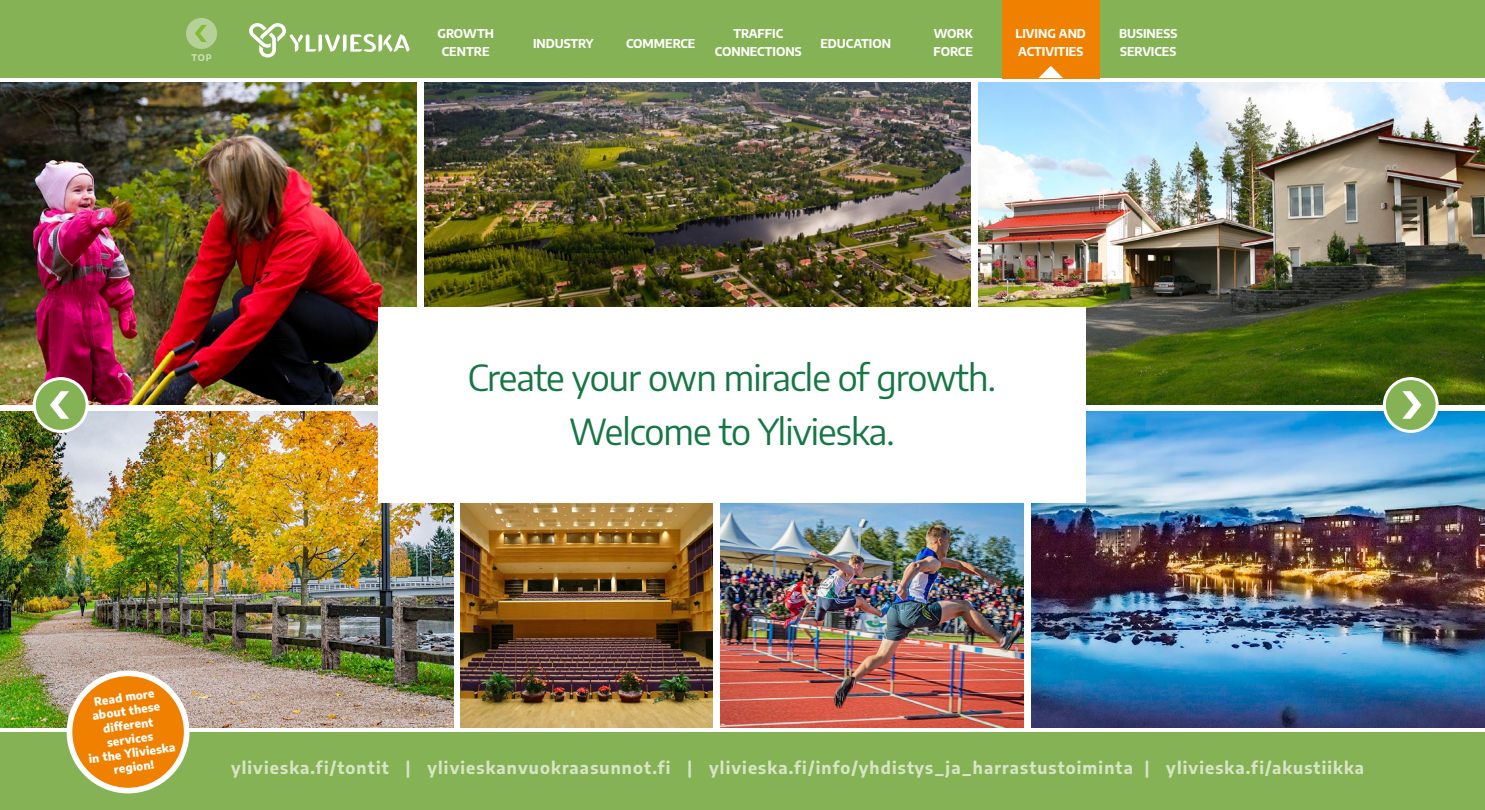
<style>
.page{position:relative;width:1485px;height:810px;background:#fff}
.page>*{position:absolute;margin:0;border:0;box-sizing:border-box;transform-origin:0 0}
.t1{font:36px/54px "Encode Sans";letter-spacing:-.025em;color:#167744;text-align:center}
.t2{font:700 16.5px "Encode Sans";letter-spacing:.07em;color:#fff}
.t3{font:700 12px/18px "Encode Sans";color:#fff}
.t4{font:800 11.25px/14.1px "Encode Sans";color:#fff;text-align:center}
.t5{font:700 9px "Encode Sans";color:#fff}
</style>
<div class="page">
<div style="left:0;top:0;width:1485px;height:78px;background:#86b256"></div>
<svg style="left:249px;top:23px;width:161px;height:35px"></svg>
<div style="left:186px;top:18px;width:31px;height:31px;background:#b5d098;border-radius:50%"></div>
<svg style="left:195px;top:25px;width:12px;height:17px"></svg>
<img style="left:0;top:411px;width:454px;height:317px">
<img style="left:720px;top:503px;width:304px;height:225px">
<img style="left:1031px;top:411px;width:454px;height:317px">
<img style="left:460px;top:503px;width:253px;height:225px">
<img style="left:424px;top:82px;width:546px;height:225px">
<img style="left:978px;top:82px;width:507px;height:323px">
<img style="left:0;top:82px;width:417px;height:323px">
<div style="left:1384px;top:379px;width:53px;height:52px;background:#86b256;border-radius:50%"></div>
<div style="left:1383px;top:377px;width:56px;height:56px;border:3px solid #fff;border-radius:50%"></div>
<svg style="left:1402px;top:391px;width:20px;height:28px"></svg>
<div style="left:34px;top:379px;width:53px;height:52px;background:#86b256;border-radius:50%"></div>
<div style="left:33px;top:377px;width:56px;height:56px;border:3px solid #fff;border-radius:50%"></div>
<svg style="left:50px;top:391px;width:19px;height:28px"></svg>
<div style="left:378px;top:307px;width:708px;height:196px;background:#fff"></div>
<div style="left:1002px;top:0;width:98px;height:78px;background:#f08100"></div>
<svg style="left:1038px;top:66px;width:25px;height:12px"></svg>
<div style="left:0;top:732px;width:1485px;height:78px;background:#86b256"></div>
<div style="left:69px;top:673px;width:118px;height:118px;background:#f08100;border-radius:50%"></div>
<div style="left:67px;top:671px;width:123px;height:122px;border:6px solid #fff;border-radius:50%"></div>
<p class="t5" style="left:191px;top:51px;width:22px">TOP</p>
<p class="t3" style="left:438px;top:24px;width:58px;text-align:center">GROWTH<br>CENTRE</p>
<p class="t3" style="left:533px;top:33px;width:62px">INDUSTRY</p>
<p class="t3" style="left:626px;top:33px;width:71px">COMMERCE</p>
<p class="t3" style="left:715px;top:24px;width:88px;text-align:center">TRAFFIC<br>CONNECTIONS</p>
<p class="t3" style="left:820px;top:33px;width:72px">EDUCATION</p>
<p class="t3" style="left:934px;top:24px;width:41px">WORK<br>FORCE</p>
<p class="t3" style="left:1119px;top:24px;width:60px">BUSINESS<br>SERVICES</p>
<p class="t3" style="left:1016px;top:24px;width:72px">LIVING AND<br>ACTIVITIES</p>
<h1 class="t1" style="left:468px;top:348px;width:530px">Create your own miracle of growth.<br>Welcome to Ylivieska.</h1>
<p class="t4" style="left:80px;top:695px;width:89px;rotate:-8deg">Read more about these different services<br>in the Ylivieska region!</p>
<p class="t2" style="left:231px;top:755px;width:1135px">ylivieska.fi/tontit | ylivieskanvuokraasunnot.fi | ylivieska.fi/info/yhdistys_ja_harrastustoiminta | ylivieska.fi/akustiikka</p>
</div>
